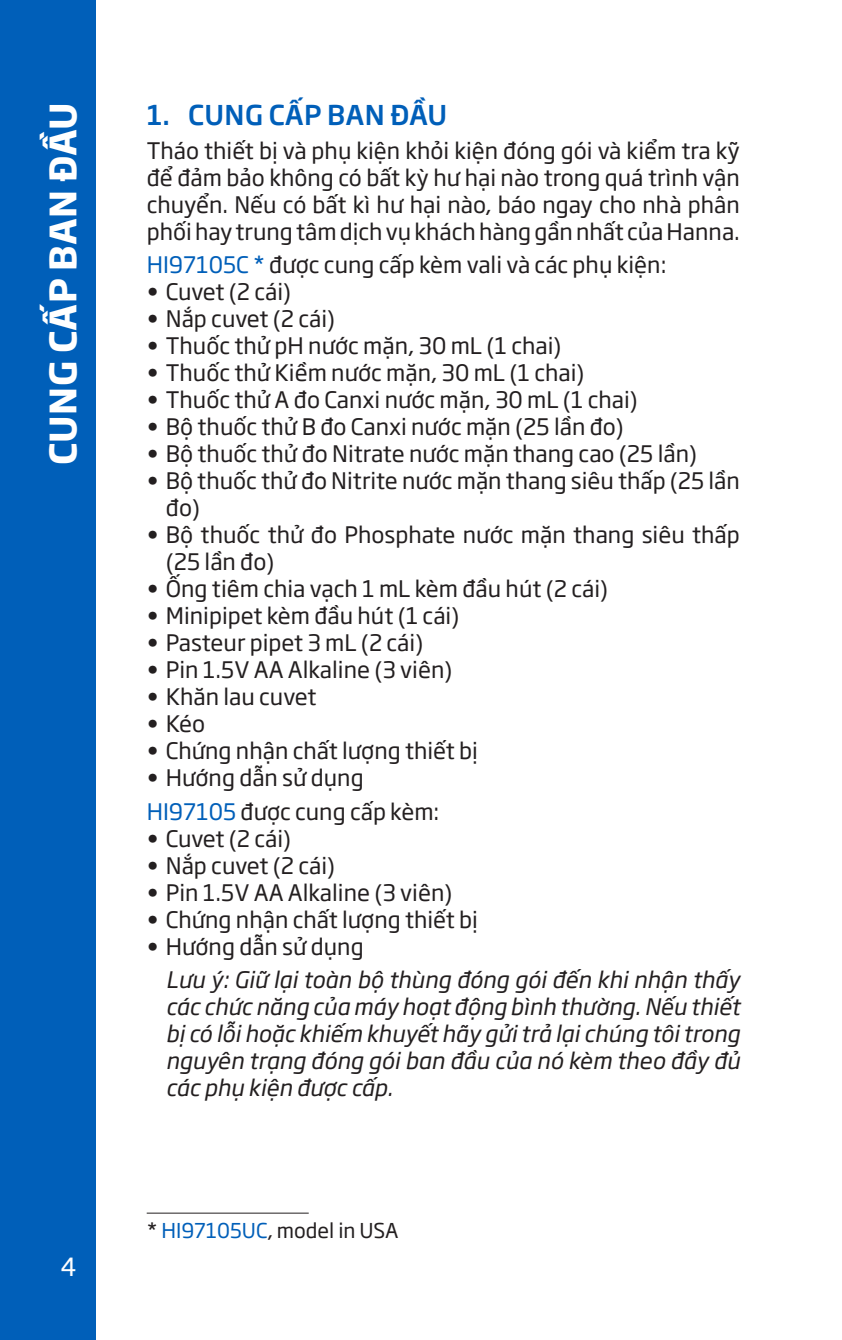
<style>
.page{position:relative;width:842px;height:1340px;background:#fff}
.page>*{position:absolute;margin:0;border:0;box-sizing:border-box;transform-origin:0 0}
.t1{font:700 36px "SVN Soho Gothic";letter-spacing:.005em;color:#fff}
.t2{font:500 27px "SVN Soho Gothic";letter-spacing:.005em;color:#005fb9}
.t3{font:24.75px "SVN Soho Gothic";color:#fff}
.Body_Text{font:22.5px/27px "SVN Soho Gothic";color:#231f20}
.Body_Notes{font:italic 22.5px/27px "SVN Soho Gothic";color:#231f20;text-align:justify}
.Footnote{font:20.25px "SVN Soho Gothic";color:#231f20}
.s1{color:#005fb9}
</style>
<div class="page">
<div style="left:0;top:0;width:96px;height:1339px;background:#005fb9"></div>
<hr style="left:147px;top:1212px;width:162px;height:1px;background:#231f20">
<h1 class="t1" style="left:35px;top:465px;width:364px;rotate:-90deg">CUNG CẤP BAN ĐẦU</h1>
<p class="t2" style="left:147px;top:94px;width:302px">1. CUNG CẤP BAN ĐẦU</p>
<p class="Body_Text" style="left:147px;top:135px;width:595px;text-align:justify">Tháo thiết bị và phụ kiện khỏi kiện đóng gói và kiểm tra kỹ để đảm bảo không có bất kỳ hư hại nào trong quá trình vận chuyển. Nếu có bất kì hư hại nào, báo ngay cho nhà phân phối hay trung tâm dịch vụ khách hàng gần nhất của Hanna.</p>
<p class="Body_Text" style="left:147px;top:250px;width:521px"><span class="s1">HI97105C *</span> được cung cấp kèm vali và các phụ kiện:</p>
<p class="Body_Text" style="left:147px;top:277px;width:146px">• Cuvet (2 cái)</p>
<p class="Body_Text" style="left:147px;top:304px;width:190px">• Nắp cuvet (2 cái)</p>
<p class="Body_Text" style="left:147px;top:331px;width:416px">• Thuốc thử pH nước mặn, 30 mL (1 chai)</p>
<p class="Body_Text" style="left:147px;top:358px;width:439px">• Thuốc thử Kiềm nước mặn, 30 mL (1 chai)</p>
<p class="Body_Text" style="left:147px;top:385px;width:493px">• Thuốc thử A đo Canxi nước mặn, 30 mL (1 chai)</p>
<p class="Body_Text" style="left:147px;top:412px;width:479px">• Bộ thuốc thử B đo Canxi nước mặn (25 lần đo)</p>
<p class="Body_Text" style="left:147px;top:439px;width:552px">• Bộ thuốc thử đo Nitrate nước mặn thang cao (25 lần)</p>
<p class="Body_Text" style="left:166px;top:466px;width:575px;text-indent:-19px">• Bộ thuốc thử đo Nitrite nước mặn thang siêu thấp (25 lần đo)</p>
<p class="Body_Text" style="left:166px;top:520px;width:575px;text-indent:-19px">• Bộ thuốc thử đo Phosphate nước mặn thang siêu thấp (25 lần đo)</p>
<p class="Body_Text" style="left:147px;top:574px;width:463px">• Ống tiêm chia vạch 1 mL kèm đầu hút (2 cái)</p>
<p class="Body_Text" style="left:147px;top:601px;width:314px">• Minipipet kèm đầu hút (1 cái)</p>
<p class="Body_Text" style="left:147px;top:628px;width:278px">• Pasteur pipet 3 mL (2 cái)</p>
<p class="Body_Text" style="left:147px;top:655px;width:307px">• Pin 1.5V AA Alkaline (3 viên)</p>
<p class="Body_Text" style="left:147px;top:682px;width:171px">• Khăn lau cuvet</p>
<p class="Body_Text" style="left:147px;top:709px;width:60px">• Kéo</p>
<p class="Body_Text" style="left:147px;top:736px;width:333px">• Chứng nhận chất lượng thiết bị</p>
<p class="Body_Text" style="left:147px;top:763px;width:218px">• Hướng dẫn sử dụng</p>
<p class="Body_Text" style="left:147px;top:796px;width:294px"><span class="s1">HI97105</span> được cung cấp kèm:</p>
<p class="Body_Text" style="left:147px;top:823px;width:146px">• Cuvet (2 cái)</p>
<p class="Body_Text" style="left:147px;top:850px;width:190px">• Nắp cuvet (2 cái)</p>
<p class="Body_Text" style="left:147px;top:877px;width:307px">• Pin 1.5V AA Alkaline (3 viên)</p>
<p class="Body_Text" style="left:147px;top:904px;width:333px">• Chứng nhận chất lượng thiết bị</p>
<p class="Body_Text" style="left:147px;top:931px;width:218px">• Hướng dẫn sử dụng</p>
<p class="Body_Notes" style="left:166px;top:965px;width:576px">Lưu ý: Giữ lại toàn bộ thùng đóng gói đến khi nhận thấy các chức năng của máy hoạt động bình thường. Nếu thiết bị có lỗi hoặc khiếm khuyết hãy gửi trả lại chúng tôi trong nguyên trạng đóng gói ban đầu của nó kèm theo đầy đủ các phụ kiện được cấp.</p>
<p class="t3" style="left:60px;top:1247px;width:18px">4</p>
<p class="Footnote" style="left:147px;top:1214px;width:253px">* <span class="s1">HI97105UC</span>, model in USA</p>
</div>
